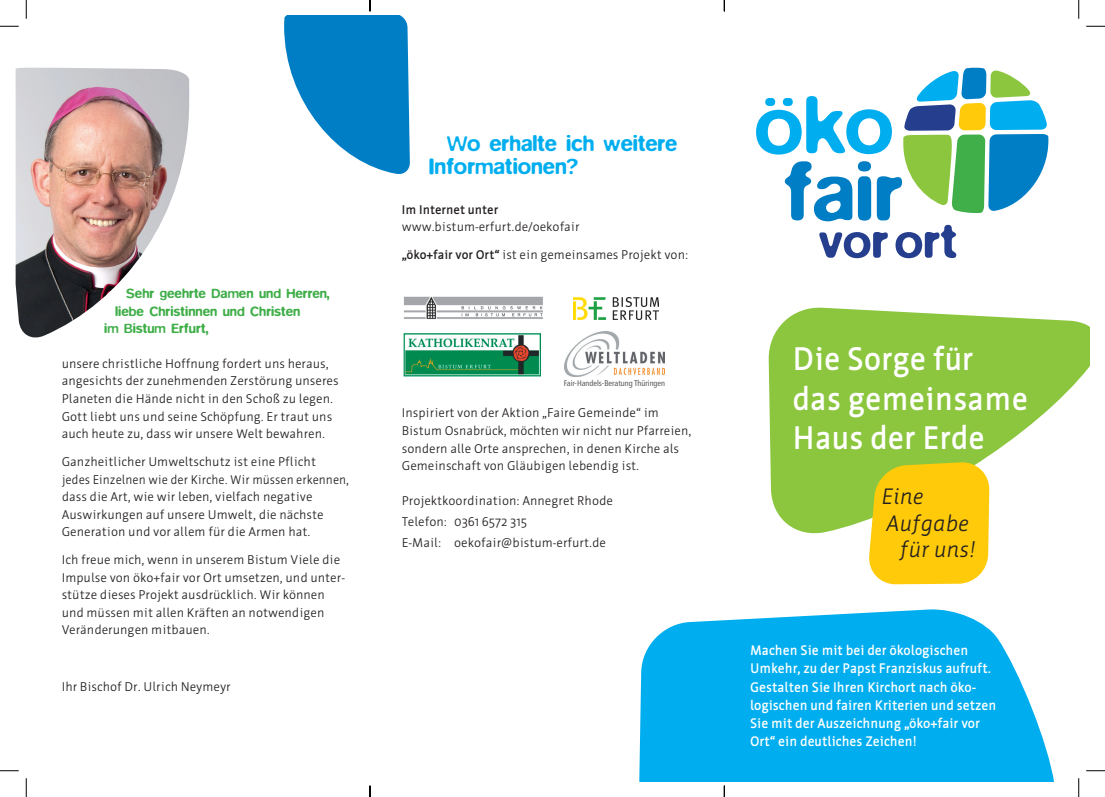
<style>
.page{position:relative;width:1105px;height:797px;background:#fff}
.page>*{position:absolute;margin:0;border:0;box-sizing:border-box;transform-origin:0 0}
.t1{font:700 32.38px/39.8px "Werk";color:#fff}
.t2{font:500 22.5px/23.8px "Blur";color:#00aeef}
.t3{font:italic 22px "Werk";color:#231f20}
.t4{font:700 13.75px/18.2px "Werk";color:#fff}
.t5{font:500 13.75px "Blur";color:#40ae49}
.t6{font:12.5px/17.5px "Werk";color:#231f20}
.t7{font:700 12.5px "Werk";color:#231f20}
.t8{font:condensed 8.25px "Frutiger";color:#57585a}
.s1{font-weight:700}
</style>
<div class="page">
<svg style="left:639px;top:609px;width:415px;height:172px;background:#1fb7f0"></svg>
<svg style="left:756px;top:68px;width:292px;height:190px"></svg>
<svg style="left:768px;top:307px;width:321px;height:227px;fill:#8bc63e"></svg>
<svg style="left:868px;top:461px;width:121px;height:123px;background:#f6cc18"></svg>
<img style="left:16px;top:68px;width:173px;height:270px">
<img style="left:403px;top:333px;width:138px;height:44px">
<img style="left:404px;top:297px;width:139px;height:22px">
<img style="left:574px;top:297px;width:85px;height:22px">
<img style="left:564px;top:332px;width:101px;height:44px">
<svg style="left:0;top:25px;width:19px;height:2px"></svg>
<svg style="left:1086px;top:25px;width:19px;height:2px"></svg>
<svg style="left:0;top:770px;width:19px;height:1px"></svg>
<svg style="left:1086px;top:770px;width:19px;height:1px"></svg>
<svg style="left:25px;top:0;width:2px;height:19px"></svg>
<svg style="left:25px;top:778px;width:2px;height:19px"></svg>
<svg style="left:1078px;top:0;width:1px;height:19px"></svg>
<svg style="left:1078px;top:778px;width:1px;height:19px"></svg>
<svg style="left:284px;top:0;width:126px;height:174px"></svg>
<svg style="left:369px;top:785px;width:2px;height:12px"></svg>
<svg style="left:724px;top:785px;width:1px;height:12px"></svg>
<p class="t5" style="left:126px;top:286px;width:205px">Sehr geehrte Damen und Herren,</p>
<p class="t5" style="left:115px;top:303px;width:187px">liebe Christinnen und Christen</p>
<p class="t5" style="left:104px;top:321px;width:106px">im Bistum Erfurt,</p>
<p class="t6" style="left:62px;top:355px;width:278px">unsere christliche Hoffnung fordert uns heraus, angesichts der zunehmenden Zerstörung unseres Planeten die Hände nicht in den Schoß zu legen.<br>Gott liebt uns und seine Schöpfung. Er traut uns auch heute zu, dass wir unsere Welt bewahren.</p>
<p class="t6" style="left:62px;top:453px;width:289px">Ganzheitlicher Umweltschutz ist eine Pflicht<br>jedes Einzelnen wie der Kirche. Wir müssen erkennen, dass die Art, wie wir leben, vielfach negative Auswirkungen auf unsere Umwelt, die nächste Generation und vor allem für die Armen hat.</p>
<p class="t6" style="left:62px;top:551px;width:284px">Ich freue mich, wenn in unserem Bistum Viele die Impulse von öko+fair vor Ort umsetzen, und unter&shy;stütze dieses Projekt ausdrücklich. Wir können und müssen mit allen Kräften an notwendigen Veränderungen mitbauen.</p>
<p class="t6" style="left:62px;top:677px;width:171px">Ihr Bischof Dr. Ulrich Neymeyr</p>
<h2 class="t2" style="left:429px;top:131px;width:250px;text-indent:18px">Wo erhalte ich weitere<br>Informationen?</h2>
<p class="t7" style="left:402px;top:202px;width:98px">Im Internet unter</p>
<p class="t6" style="left:402px;top:218px;width:179px">www.bistum-erfurt.de/oekofair</p>
<p class="t6" style="left:402px;top:246px;width:288px"><span class="s1">„öko+fair vor Ort“</span> ist ein gemeinsames Projekt von:</p>
<p class="t8" style="left:564px;top:379px;width:103px">Fair-Handels-Beratung Thüringen</p>
<p class="t6" style="left:402px;top:404px;width:291px">Inspiriert von der Aktion „Faire Gemeinde“ im Bistum Osnabrück, möchten wir nicht nur Pfarreien, sondern alle Orte ansprechen, in denen Kirche als Gemeinschaft von Gläubigen lebendig ist.</p>
<p class="t6" style="left:402px;top:490px;width:213px;line-height:21px">Projektkoordination: Annegret Rhode<br>Telefon: 0361 6572 315<br>E-Mail: oekofair@bistum-erfurt.de</p>
<h1 class="t1" style="left:792px;top:339px;width:237px">Die Sorge für das gemeinsame<br>Haus der Erde</h1>
<h3 class="t3" style="left:881px;top:483px;width:44px">Eine</h3>
<h3 class="t3" style="left:885px;top:510px;width:85px">Aufgabe</h3>
<h3 class="t3" style="left:899px;top:537px;width:77px">für uns!</h3>
<p class="t4" style="left:750px;top:641px;width:248px">Machen Sie mit bei der ökologischen Umkehr, zu der Papst Franziskus aufruft.<br>Gestalten Sie Ihren Kirchort nach öko&shy;logischen und fairen Kriterien und setzen Sie mit der Auszeichnung „öko+fair vor Ort“ ein deutliches Zeichen!</p>
</div>
